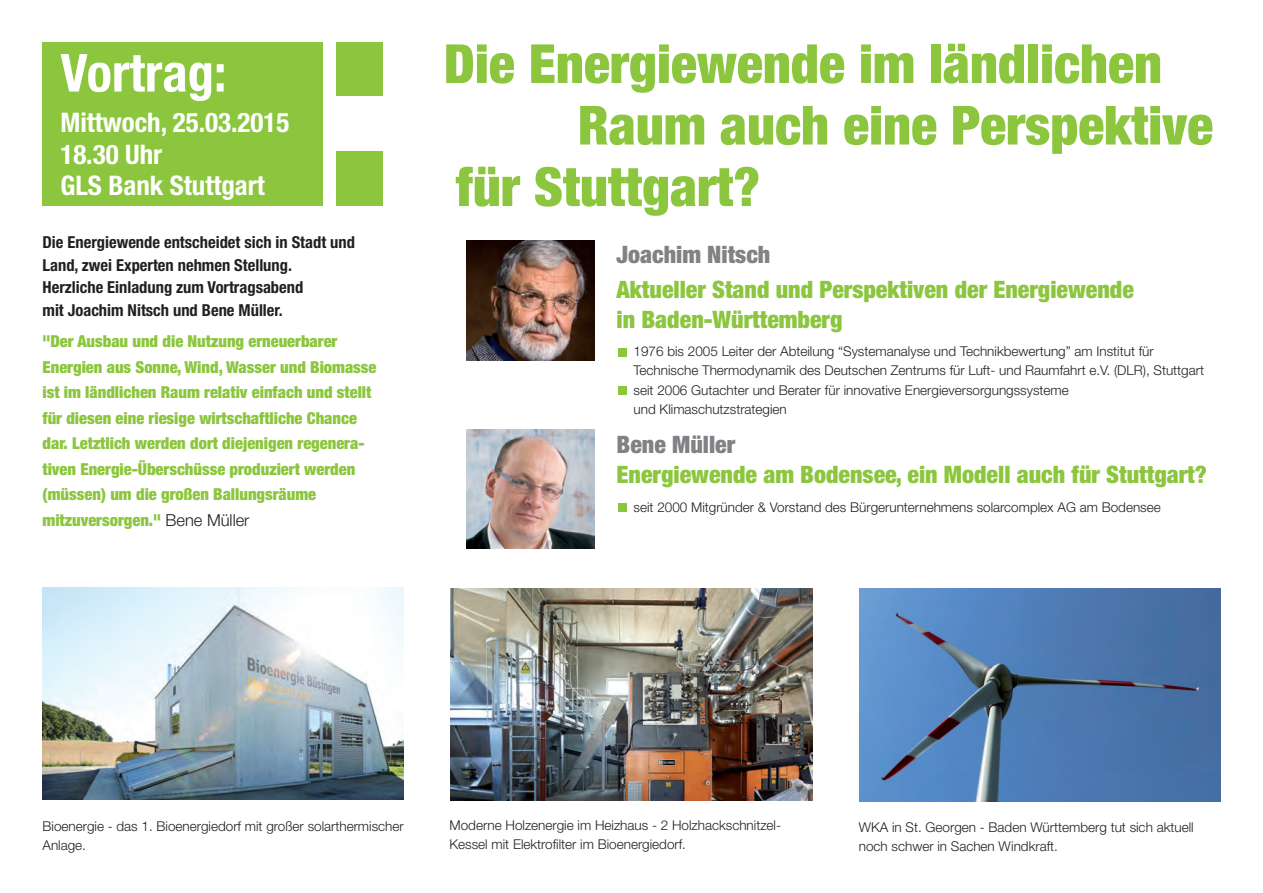
<style>
.page{position:relative;width:1263px;height:893px;background:#fff}
.page>*{position:absolute;margin:0;border:0;box-sizing:border-box;transform-origin:0 0}
.t1{font:900 condensed 54px "Helvetica Neue";color:#8bc63e}
.t2{font:700 condensed 52.5px "Helvetica Neue";color:#fff}
.t3{font:700 condensed 27px/31.5px "Helvetica Neue";color:#fff}
.t4{font:900 condensed 24px/30px "Helvetica Neue";color:#8bc63e}
.t5{font:900 condensed 24px "Helvetica Neue";color:#808285}
.t6{font:900 condensed 16.5px/25.5px "Helvetica Neue";color:#8bc63e}
.t7{font:700 condensed 16.5px/22.5px "Helvetica Neue";color:#231f20}
.t8{font:300 13.5px/19.2px "Helvetica Neue";color:#231f20}
.s1{font-weight:300;font-stretch:normal;color:#231f20}
</style>
<div class="page">
<img style="left:466px;top:430px;width:128px;height:119px">
<img style="left:466px;top:241px;width:128px;height:119px">
<div style="left:618px;top:386px;width:9px;height:9px;background:#8bc63e"></div>
<div style="left:618px;top:348px;width:9px;height:8px;background:#8bc63e"></div>
<div style="left:618px;top:503px;width:9px;height:9px;background:#8bc63e"></div>
<div style="left:43px;top:43px;width:280px;height:163px;background:#8bc63e"></div>
<div style="left:336px;top:43px;width:47px;height:163px;background:#8bc63e"></div>
<div style="left:332px;top:96px;width:51px;height:55px;background:#fff"></div>
<img style="left:43px;top:587px;width:361px;height:213px">
<img style="left:451px;top:588px;width:361px;height:213px">
<img style="left:859px;top:589px;width:361px;height:212px">
<h2 class="t2" style="left:60px;top:41px;width:168px">Vortrag:</h2>
<h3 class="t3" style="left:60px;top:106px;width:231px">Mittwoch, 25.03.2015<br>18.30 Uhr<br>GLS Bank Stuttgart</h3>
<h1 class="t1" style="left:444px;top:31px;width:720px">Die Energiewende im ländlichen</h1>
<h1 class="t1" style="left:578px;top:92px;width:637px">Raum auch eine Perspektive</h1>
<h1 class="t1" style="left:456px;top:154px;width:306px">für Stuttgart?</h1>
<p class="t7" style="left:43px;top:231px;width:314px">Die Energiewende entscheidet sich in Stadt und Land, zwei Experten nehmen Stellung.<br>Herzliche Einladung zum Vortragsabend<br>mit Joachim Nitsch und Bene Müller.</p>
<h3 class="t5" style="left:617px;top:240px;width:155px">Joachim Nitsch</h3>
<h3 class="t4" style="left:617px;top:274px;width:519px">Aktueller Stand und Perspektiven der Energiewende in Baden-Württemberg</h3>
<p class="t8" style="left:634px;top:342px;width:572px">1976 bis 2005 Leiter der Abteilung “Systemanalyse und Technikbewertung” am Institut für Technische Thermodynamik des Deutschen Zentrums für Luft- und Raumfahrt e.V. (DLR), Stuttgart seit 2006 Gutachter und Berater für innovative Energieversorgungssysteme<br>und Klimaschutzstrategien</p>
<h3 class="t5" style="left:617px;top:430px;width:120px">Bene Müller</h3>
<h3 class="t4" style="left:617px;top:459px;width:592px">Energiewende am Bodensee, ein Modell auch für Stuttgart?</h3>
<p class="t8" style="left:634px;top:497px;width:529px">seit 2000 Mitgründer &amp; Vorstand des Bürgerunternehmens solarcomplex AG am Bodensee</p>
<p class="t6" style="left:43px;top:328px;width:335px">"Der Ausbau und die Nutzung erneuerbarer Energien aus Sonne, Wind, Wasser und Biomasse ist im ländlichen Raum relativ einfach und stellt für diesen eine riesige wirtschaftliche Chance dar. Letztlich werden dort diejenigen regenera&shy;tiven Energie-Überschüsse produziert werden (müssen) um die großen Ballungsräume mitzuversorgen." <span class="s1">Bene Müller</span></p>
<p class="t8" style="left:43px;top:816px;width:363px">Bioenergie - das 1. Bioenergiedorf mit großer solarthermischer<br>Anlage.</p>
<p class="t8" style="left:449px;top:815px;width:333px">Moderne Holzenergie im Heizhaus - 2 Holzhackschnitzel-<br>Kessel mit Elektrofilter im Bioenergiedorf.</p>
<p class="t8" style="left:859px;top:817px;width:336px">WKA in St. Georgen - Baden Württemberg tut sich aktuell noch schwer in Sachen Windkraft.</p>
</div>
